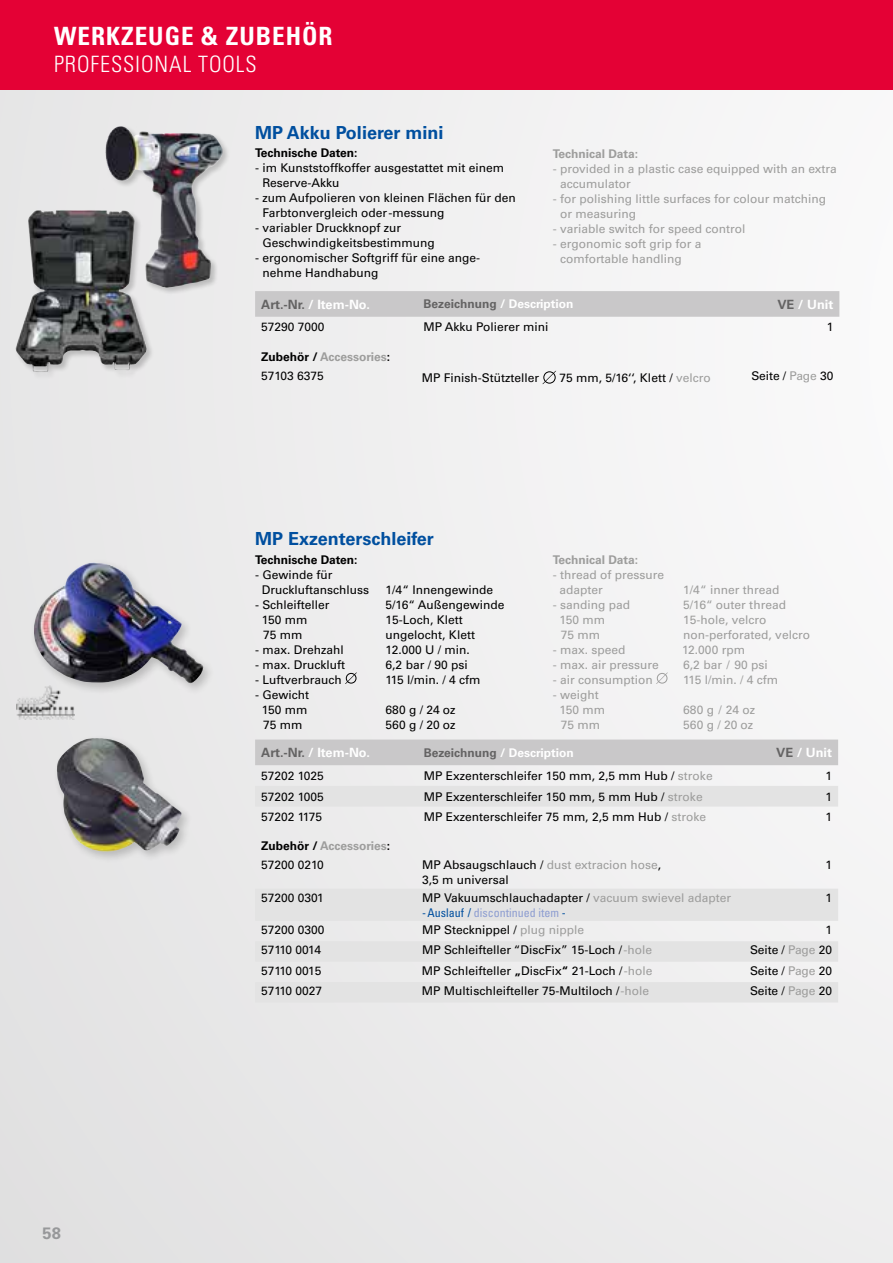
<style>
.page{position:relative;width:893px;height:1263px;background:#eeeeef}
.page>*{position:absolute;margin:0;border:0;box-sizing:border-box;transform-origin:0 0}
.t1{font:25.2px "Univers LTCYR 67 Bold Cond";letter-spacing:.04em;color:#fff}
.t2{font:22.5px "Univers LTCYR 47 Light Cond";letter-spacing:.04em;color:#fff}
.t3{font:700 18px "Univers LT Pro 65";color:#004f9f}
.t4{font:700 16.5px "Univers LT Pro 65";color:#97989a}
.t5{font:700 12.75px "Univers LT Pro 65";color:#fff}
.t6{font:12px/15px "Univers LT Pro 55 Roman";color:#000}
.t7{font:12px/15px "Univers LT Pro 55 Roman";color:#9d9d9c}
.t8{font:700 12px "Univers LT Pro 65";color:#9d9d9c}
.t9{font:700 12px "Univers LT Pro 65";color:#fff}
.t10{font:700 12px "Univers LT Pro 65";color:#000}
.t11{font:condensed 12px "Univers LTCYR 57";color:#8e9ed1}
.t12{font:12px "Univers LT Pro 55 Roman";letter-spacing:-.035em;color:#000}
.s1{color:#646363}
.s2{color:#000}
.s3{color:#9d9d9c}
.s4{color:#004f9f}
.s5{font-family:"Univers LT Pro 65";font-weight:700}
</style>
<div class="page">
<div style="left:0;top:0;width:893px;height:89px;background:#e40135"></div>
<svg style="left:345px;top:672px;width:12px;height:12px"></svg>
<svg style="left:656px;top:672px;width:12px;height:12px"></svg>
<div style="left:255px;top:739px;width:583px;height:26px;background:#c9c8c9"></div>
<svg style="left:255px;top:786px;width:583px;height:216px"></svg>
<div style="left:30px;top:558px;width:185px;height:136px;background:#000;opacity:.2"></div>
<img style="left:30px;top:562px;width:173px;height:121px">
<div style="left:52px;top:733px;width:141px;height:130px;background:#000;opacity:.2"></div>
<img style="left:57px;top:738px;width:70px;height:113px">
<img style="left:17px;top:686px;width:58px;height:34px">
<div style="left:255px;top:291px;width:584px;height:26px;background:#c9c8c9"></div>
<svg style="left:542px;top:370px;width:14px;height:14px"></svg>
<div style="left:14px;top:125px;width:216px;height:254px;background:#000;opacity:.2"></div>
<svg style="left:108px;top:126px;width:13px;height:10px"></svg>
<h1 class="t1" style="left:54px;top:21px;width:280px">WERKZEUGE &amp; ZUBEHÖR</h1>
<h2 class="t2" style="left:54px;top:49px;width:204px">PROFESSIONAL TOOLS</h2>
<h3 class="t3" style="left:255px;top:122px;width:190px">MP Akku Polierer mini</h3>
<p class="t10" style="left:255px;top:146px;width:104px">Technische Daten:</p>
<p class="t6" style="left:262px;top:160px;width:243px;text-indent:-7px">- im Kunststoffkoffer ausgestattet mit einem<br>Reserve-Akku</p>
<p class="t6" style="left:262px;top:190px;width:255px;text-indent:-7px">- zum Aufpolieren von kleinen Flächen für den<br>Farbtonvergleich oder -messung</p>
<p class="t6" style="left:262px;top:220px;width:174px;text-indent:-7px">- variabler Druckknopf zur<br>Geschwindigkeitsbestimmung</p>
<p class="t6" style="left:262px;top:250px;width:219px;text-indent:-7px">- ergonomischer Softgriff für eine ange&shy;nehme Handhabung</p>
<p class="t8" style="left:553px;top:146px;width:87px">Technical Data:</p>
<p class="t7" style="left:560px;top:161px;width:278px;text-indent:-7px">- provided in a plastic case equipped with an extra accumulator</p>
<p class="t7" style="left:560px;top:191px;width:268px;text-indent:-7px">- for polishing little surfaces for colour matching or measuring</p>
<p class="t7" style="left:553px;top:221px;width:194px">- variable switch for speed control</p>
<p class="t7" style="left:560px;top:236px;width:143px;text-indent:-7px">- ergonomic soft grip for a comfortable handling</p>
<p class="t5" style="left:261px;top:296px;width:110px"><span class="s1">Art.-Nr.</span> / Item-No.</p>
<p class="t9" style="left:424px;top:297px;width:151px"><span class="s1">Bezeichnung</span> / Description</p>
<p class="t5" style="left:777px;top:296px;width:57px"><span class="s1">VE</span> / Unit</p>
<p class="t6" style="left:261px;top:320px;width:65px">57290 7000</p>
<p class="t6" style="left:424px;top:320px;width:127px">MP Akku Polierer mini</p>
<p class="t6" style="left:827px;top:320px;width:8px">1</p>
<p class="t8" style="left:261px;top:349px;width:130px"><span class="s2">Zubehör /</span> Accessories<span class="s2">:</span></p>
<p class="t6" style="left:261px;top:368px;width:64px">57103 6375</p>
<p class="t6" style="left:422px;top:370px;width:119px">MP Finish-Stützteller</p>
<p class="t6" style="left:559px;top:370px;width:153px">75 mm, 5/16‘‘, Klett / <span class="s3">velcro</span></p>
<p class="t6" style="left:751px;top:368px;width:83px">Seite / <span class="s3">Page</span> 30</p>
<h3 class="t3" style="left:255px;top:527px;width:180px">MP Exzenterschleifer</h3>
<p class="t10" style="left:255px;top:552px;width:104px">Technische Daten:</p>
<p class="t6" style="left:262px;top:567px;width:109px;text-indent:-7px">- Gewinde für<br>Druckluftanschluss</p>
<p class="t6" style="left:386px;top:582px;width:109px">1/4“ Innengewinde</p>
<p class="t8" style="left:553px;top:552px;width:87px">Technical Data:</p>
<p class="t7" style="left:559px;top:567px;width:106px;text-indent:-7px">- thread of pressure adapter</p>
<p class="t7" style="left:683px;top:582px;width:98px">1/4“ inner thread</p>
<p class="t6" style="left:255px;top:597px;width:76px">- Schleifteller</p>
<p class="t6" style="left:386px;top:597px;width:120px">5/16“ Außengewinde</p>
<p class="t6" style="left:262px;top:612px;width:47px">150 mm</p>
<p class="t6" style="left:386px;top:612px;width:79px">15-Loch, Klett</p>
<p class="t6" style="left:263px;top:627px;width:41px">75 mm</p>
<p class="t6" style="left:386px;top:627px;width:91px">ungelocht, Klett</p>
<p class="t6" style="left:255px;top:642px;width:90px">- max. Drehzahl</p>
<p class="t6" style="left:386px;top:642px;width:86px">12.000 U / min.</p>
<p class="t6" style="left:255px;top:657px;width:91px">- max. Druckluft</p>
<p class="t6" style="left:386px;top:657px;width:84px">6,2 bar / 90 psi</p>
<p class="t6" style="left:255px;top:672px;width:88px">- Luftverbrauch</p>
<p class="t6" style="left:386px;top:672px;width:96px">115 l/min. / 4 cfm</p>
<p class="t6" style="left:255px;top:687px;width:55px;text-align:center">- Gewicht<br>150 mm</p>
<p class="t6" style="left:386px;top:702px;width:71px">680 g / 24 oz</p>
<p class="t7" style="left:553px;top:597px;width:79px">- sanding pad</p>
<p class="t7" style="left:683px;top:597px;width:104px">5/16“ outer thread</p>
<p class="t7" style="left:559px;top:612px;width:47px">150 mm</p>
<p class="t7" style="left:683px;top:612px;width:85px">15-hole, velcro</p>
<p class="t7" style="left:561px;top:627px;width:41px">75 mm</p>
<p class="t7" style="left:683px;top:627px;width:128px">non-perforated, velcro</p>
<p class="t7" style="left:553px;top:642px;width:74px">- max. speed</p>
<p class="t7" style="left:682px;top:642px;width:64px">12.000 rpm</p>
<p class="t7" style="left:553px;top:657px;width:108px">- max. air pressure</p>
<p class="t7" style="left:683px;top:657px;width:86px">6,2 bar / 90 psi</p>
<p class="t7" style="left:553px;top:672px;width:102px">- air consumption</p>
<p class="t7" style="left:683px;top:672px;width:96px">115 l/min. / 4 cfm</p>
<p class="t7" style="left:553px;top:687px;width:54px;text-align:center">- weight<br>150 mm</p>
<p class="t7" style="left:683px;top:702px;width:73px">680 g / 24 oz</p>
<p class="t6" style="left:263px;top:717px;width:41px">75 mm</p>
<p class="t6" style="left:386px;top:717px;width:71px">560 g / 20 oz</p>
<p class="t7" style="left:561px;top:717px;width:41px">75 mm</p>
<p class="t7" style="left:683px;top:717px;width:71px">560 g / 20 oz</p>
<p class="t5" style="left:261px;top:745px;width:110px"><span class="s1">Art.-Nr.</span> / Item-No.</p>
<p class="t9" style="left:424px;top:745px;width:151px"><span class="s1">Bezeichnung</span> / Description</p>
<p class="t5" style="left:776px;top:745px;width:57px"><span class="s1">VE</span> / Unit</p>
<p class="t6" style="left:261px;top:768px;width:64px">57202 1025</p>
<p class="t6" style="left:424px;top:768px;width:290px">MP Exzenterschleifer 150 mm, 2,5 mm Hub / <span class="s3">stroke</span></p>
<p class="t6" style="left:825px;top:768px;width:8px">1</p>
<p class="t6" style="left:261px;top:789px;width:64px">57202 1005</p>
<p class="t6" style="left:424px;top:789px;width:280px">MP Exzenterschleifer 150 mm, 5 mm Hub / <span class="s3">stroke</span></p>
<p class="t6" style="left:825px;top:789px;width:8px">1</p>
<p class="t6" style="left:261px;top:809px;width:63px">57202 1175</p>
<p class="t6" style="left:424px;top:809px;width:284px">MP Exzenterschleifer 75 mm, 2,5 mm Hub / <span class="s3">stroke</span></p>
<p class="t6" style="left:825px;top:809px;width:8px">1</p>
<p class="t8" style="left:261px;top:839px;width:130px"><span class="s2">Zubehör /</span> Accessories<span class="s2">:</span></p>
<p class="t6" style="left:261px;top:858px;width:64px">57200 0210</p>
<p class="t6" style="left:422px;top:858px;width:241px">MP Absaugschlauch / <span class="s3">dust extracion hose</span>,<br>3,5 m universal</p>
<p class="t6" style="left:825px;top:858px;width:8px">1</p>
<p class="t6" style="left:261px;top:890px;width:64px">57200 0301</p>
<p class="t6" style="left:422px;top:890px;width:311px">MP Vakuumschlauchadapter / <span class="s3">vacuum swievel adapter</span></p>
<p class="t11" style="left:422px;top:905px;width:145px"><span class="s4">-Auslauf /</span> discontinued item <span class="s4">-</span></p>
<p class="t6" style="left:825px;top:890px;width:8px">1</p>
<h3 class="t4" style="left:43px;top:1223px;width:20px">58</h3>
<p class="t6" style="left:261px;top:922px;width:65px">57200 0300</p>
<p class="t6" style="left:422px;top:922px;width:164px">MP Stecknippel / <span class="s3">plug nipple</span></p>
<p class="t6" style="left:825px;top:922px;width:8px">1</p>
<p class="t12" style="left:261px;top:943px;width:62px">57110 0014</p>
<p class="t6" style="left:422px;top:942px;width:232px">MP Schleifteller “DiscFix” 15-Loch / <span class="s3">-hole</span></p>
<p class="t6" style="left:750px;top:942px;width:83px">Seite / <span class="s3">Page</span> 20</p>
<p class="t6" style="left:261px;top:963px;width:62px">57110 0015</p>
<p class="t6" style="left:422px;top:963px;width:232px">MP Schleifteller <span class="s5">„</span>DiscFix<span class="s5">“</span> 21-Loch / <span class="s3">-hole</span></p>
<p class="t6" style="left:750px;top:963px;width:83px">Seite / <span class="s3">Page</span> 20</p>
<p class="t6" style="left:261px;top:983px;width:63px">57110 0027</p>
<p class="t6" style="left:422px;top:983px;width:229px">MP Multischleifteller 75-Multiloch / <span class="s3">-hole</span></p>
<p class="t6" style="left:750px;top:983px;width:83px">Seite / <span class="s3">Page</span> 20</p>
</div>
